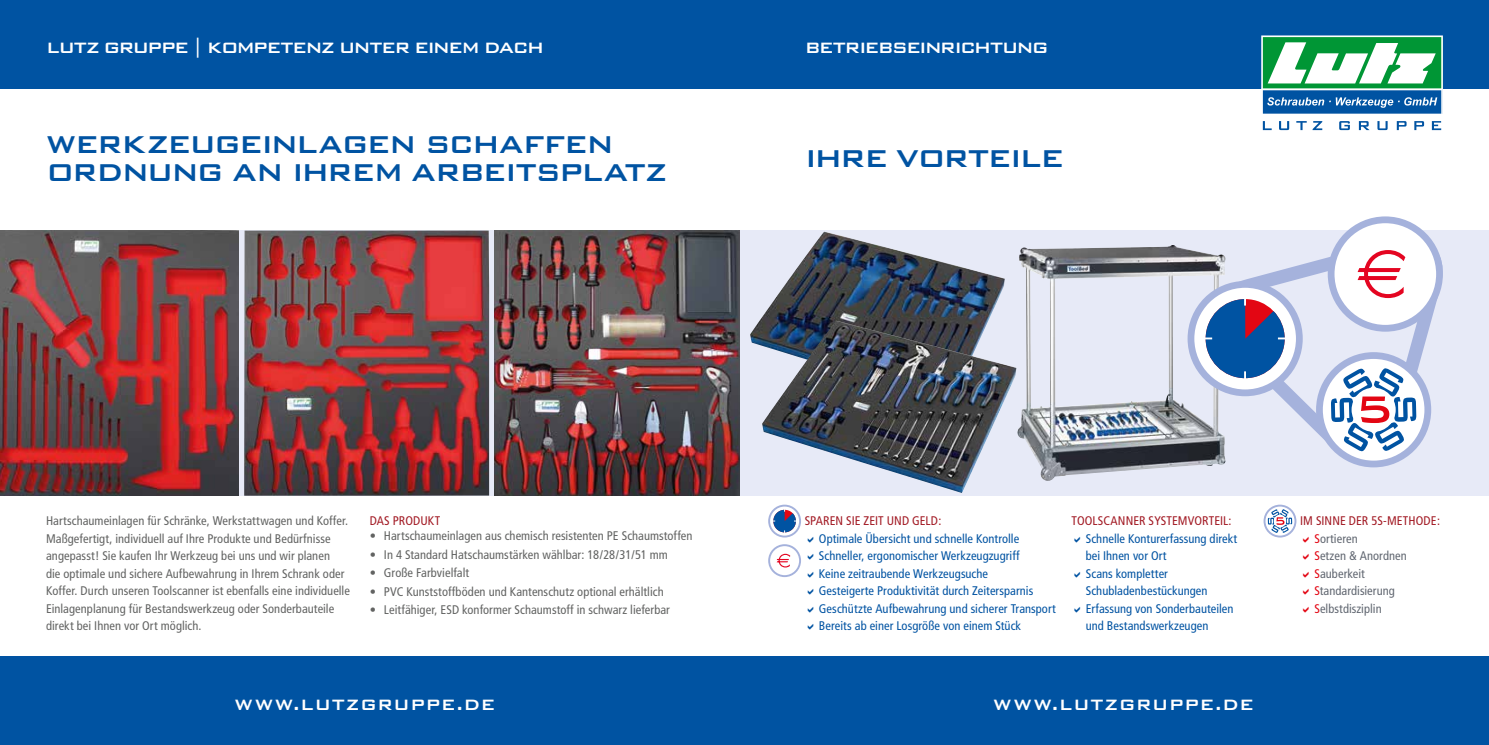
<style>
.page{position:relative;width:1489px;height:745px;background:#fff}
.page>*{position:absolute;margin:0;border:0;box-sizing:border-box;transform-origin:0 0}
.t1{font:500 32.5px/28.8px "Bank Gothic BT";letter-spacing:-.07em;color:#0053a2}
.t2{font:500 20px "Bank Gothic BT";letter-spacing:-.07em;color:#fff}
.t3{font:500 20px "Bank Gothic BT";letter-spacing:.025em;color:#fff}
.t4{font:500 20px "Bank Gothic BT";letter-spacing:-.095em;color:#fff}
.t5{font:condensed 12.5px/17.5px "Frutiger";letter-spacing:.005em;color:#626362}
.t6{font:condensed 12.5px/17.5px "Frutiger";letter-spacing:.005em;color:#0053a2}
.t7{font:condensed 12.5px/17.5px "Frutiger";letter-spacing:.005em;color:#616771}
.t8{font:condensed 12.5px "Frutiger";letter-spacing:.005em;color:#a21a24}
.s1{color:#a21a24}
.s2{color:#e30613}
</style>
<div class="page">
<div style="left:0;top:0;width:1488px;height:89px;background:#0053a2"></div>
<div style="left:0;top:656px;width:1488px;height:88px;background:#0053a2"></div>
<svg style="left:1262px;top:121px;width:9px;height:9px"></svg>
<svg style="left:1279px;top:121px;width:9px;height:9px"></svg>
<svg style="left:1296px;top:121px;width:10px;height:9px"></svg>
<svg style="left:1312px;top:121px;width:10px;height:9px"></svg>
<svg style="left:1339px;top:121px;width:10px;height:9px"></svg>
<svg style="left:1358px;top:121px;width:11px;height:9px"></svg>
<svg style="left:1377px;top:121px;width:10px;height:9px"></svg>
<svg style="left:1396px;top:121px;width:10px;height:9px"></svg>
<svg style="left:1414px;top:121px;width:9px;height:9px"></svg>
<svg style="left:1431px;top:121px;width:9px;height:9px"></svg>
<svg style="left:1261px;top:35px;width:181px;height:79px;background:#66aea2"></svg>
<div style="left:0;top:230px;width:1488px;height:265px;background:#e7eaf7"></div>
<img style="left:1016px;top:245px;width:176px;height:235px">
<img style="left:244px;top:230px;width:245px;height:265px">
<img style="left:494px;top:230px;width:245px;height:265px">
<img style="left:0;top:230px;width:238px;height:265px">
<svg style="left:1264px;top:505px;width:31px;height:31px"></svg>
<div style="left:1263px;top:504px;width:33px;height:33px;border:2px solid #a5b2dc;border-radius:50%"></div>
<svg style="left:1267px;top:509px;width:24px;height:23px"></svg>
<svg style="left:769px;top:505px;width:31px;height:31px"></svg>
<div style="left:768px;top:504px;width:33px;height:33px;border:2px solid #a5b2dc;border-radius:50%"></div>
<svg style="left:772px;top:509px;width:24px;height:23px"></svg>
<div style="left:768px;top:544px;width:33px;height:32px;border:2px solid #a5b2dc;border-radius:50%"></div>
<svg style="left:776px;top:553px;width:14px;height:14px"></svg>
<svg style="left:1192px;top:231px;width:251px;height:237px"></svg>
<svg style="left:1319px;top:355px;width:108px;height:108px;background:#e7ebf5"></svg>
<div style="left:1315px;top:352px;width:115px;height:115px;border:7px solid #a5b2dc;border-radius:50%"></div>
<svg style="left:1330px;top:368px;width:86px;height:83px;background:#b5bfd7"></svg>
<svg style="left:1190px;top:284px;width:109px;height:108px;background:#e8ebf6"></svg>
<div style="left:1187px;top:281px;width:115px;height:115px;border:7px solid #a5b2dc;border-radius:50%"></div>
<svg style="left:1203px;top:296px;width:83px;height:84px;background:#5d7cae"></svg>
<div style="left:1330px;top:220px;width:109px;height:108px;background:#fff;border-radius:50%"></div>
<div style="left:1327px;top:216px;width:115px;height:115px;border:7px solid #a5b2dc;border-radius:50%"></div>
<svg style="left:1357px;top:250px;width:48px;height:48px"></svg>
<img style="left:750px;top:231px;width:254px;height:115px">
<img style="left:762px;top:320px;width:254px;height:172px">
<h2 class="t2" style="left:46px;top:37px;width:500px">LUTZ GRUPPE | KOMPETENZ UNTER EINEM DACH</h2>
<h1 class="t1" style="left:46px;top:129px;width:622px">WERKZEUGEINLAGEN SCHAFFEN<br>ORDNUNG AN IHREM ARBEITSPLATZ</h1>
<h2 class="t4" style="left:804px;top:37px;width:246px">BETRIEBSEINRICHTUNG</h2>
<h1 class="t1" style="left:804px;top:143px;width:261px">IHRE VORTEILE</h1>
<p class="t5" style="left:46px;top:511px;width:305px">Hartschaumeinlagen für Schränke, Werkstattwagen und Koffer.<br>Maßgefertigt, individuell auf Ihre Produkte und Bedürfnisse angepasst! Sie kaufen Ihr Werkzeug bei uns und wir planen<br>die optimale und sichere Aufbewahrung in Ihrem Schrank oder Koffer. Durch unseren Toolscanner ist ebenfalls eine individuelle Einlagenplanung für Bestandswerkzeug oder Sonderbauteile direkt bei Ihnen vor Ort möglich.</p>
<p class="t8" style="left:804px;top:513px;width:138px">SPAREN SIE ZEIT UND GELD:</p>
<p class="t8" style="left:370px;top:513px;width:72px">DAS PRODUKT</p>
<p class="t5" style="left:370px;top:526px;width:324px">• Hartschaumeinlagen aus chemisch resistenten PE Schaumstoffen</p>
<p class="t5" style="left:370px;top:545px;width:299px">• In 4 Standard Hatschaumstärken wählbar: 18/28/31/51 mm</p>
<p class="t5" style="left:370px;top:563px;width:101px">• Große Farbvielfalt</p>
<p class="t5" style="left:370px;top:582px;width:295px">• PVC Kunststoffböden und Kantenschutz optional erhältlich</p>
<p class="t5" style="left:370px;top:601px;width:302px">• Leitfähiger, ESD konformer Schaumstoff in schwarz lieferbar</p>
<p class="t6" style="left:819px;top:529px;width:238px">Optimale Übersicht und schnelle Kontrolle Schneller, ergonomischer Werkzeugzugriff<br>Keine zeitraubende Werkzeugsuche<br>Gesteigerte Produktivität durch Zeitersparnis Geschützte Aufbewahrung und sicherer Transport Bereits ab einer Losgröße von einem Stück</p>
<p class="t8" style="left:1071px;top:513px;width:161px">TOOLSCANNER SYSTEMVORTEIL:</p>
<p class="t6" style="left:1085px;top:529px;width:153px">Schnelle Konturerfassung direkt bei Ihnen vor Ort<br>Scans kompletter<br>Schubladenbestückungen<br>Erfassung von Sonderbauteilen und Bestandswerkzeugen</p>
<h2 class="t3" style="left:235px;top:692px;width:262px">WWW.LUTZGRUPPE.DE</h2>
<h2 class="t3" style="left:993px;top:692px;width:262px">WWW.LUTZGRUPPE.DE</h2>
<p class="t7" style="left:1314px;top:511px;width:127px;text-indent:-14px"><span class="s1">IM SINNE DER 5S-METHODE:<br></span><span class="s2">S</span>ortieren<br><span class="s2">S</span>etzen &amp; Anordnen<br><span class="s2">S</span>auberkeit<br><span class="s2">S</span>tandardisierung<br><span class="s2">S</span>elbstdisziplin</p>
</div>
